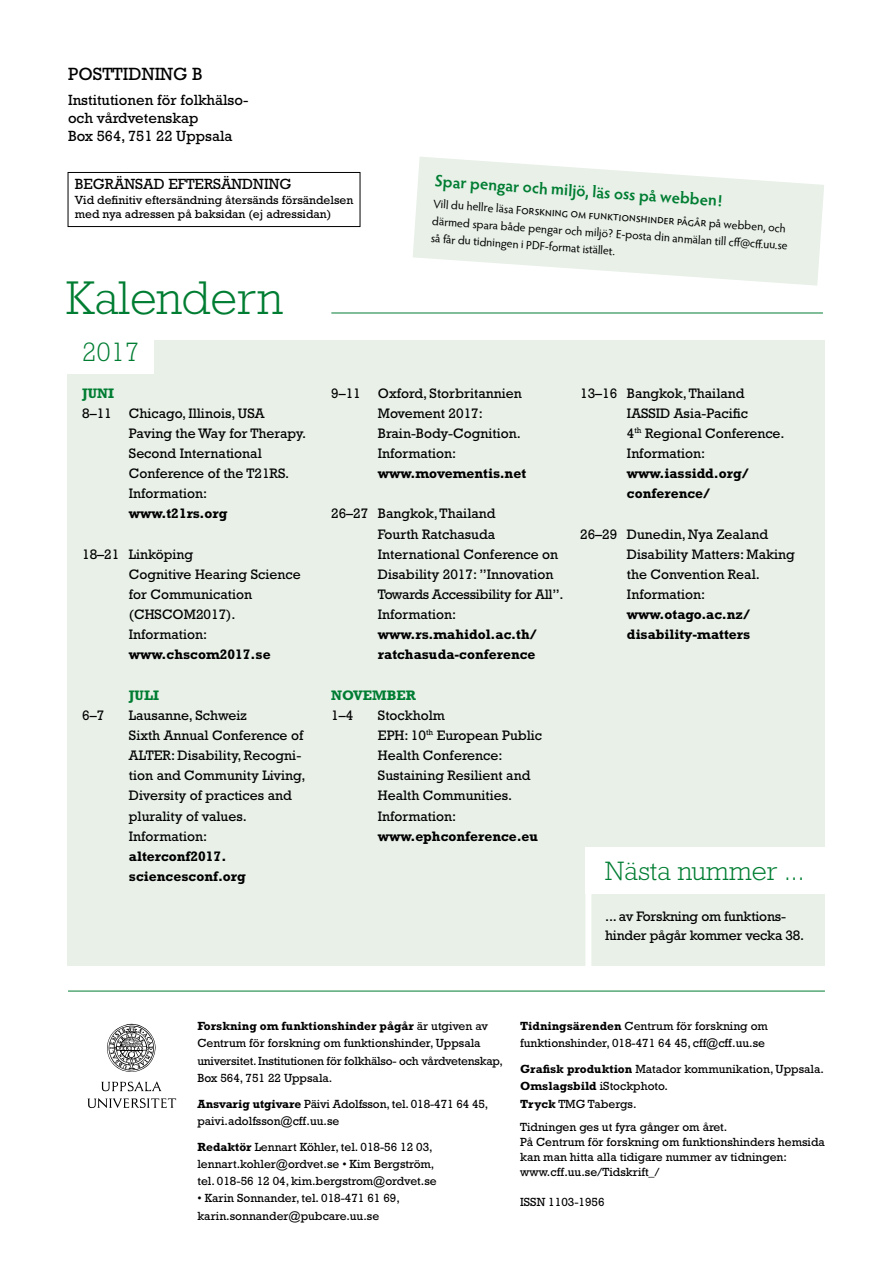
<style>
.page{position:relative;width:893px;height:1263px;background:#fff}
.page>*{position:absolute;margin:0;border:0;box-sizing:border-box;transform-origin:0 0}
.t1{font:300 48px "Rockwell Std";color:#007d32}
.t2{font:300 27px "Rockwell Std";color:#007d32}
.t3{font:18px "Rockwell Std";color:#000}
._4__Notis_-_Brödtext{font:600 16.5px "Hypatia Sans Pro";color:#007d32}
.t4{font:15px/18px "Rockwell Std";color:#000}
._6__Kalender{font:13.95px/20.1px "Rockwell Std";color:#000}
._6__Kalender-2{font:700 13.95px/20.1px "Rockwell Std";color:#000}
._6__Kalender_-_Rubri{font:700 13.95px "Rockwell Std";color:#007d32}
._6__Kalender-3{font:700 13.95px "Rockwell Std";color:#007d32}
._6__Redaktionsruta{font:12px/17.2px "Rockwell Std";color:#000}
._4__Notis_-_Brödtext-2{font:12px/17.2px "Rockwell Std";color:#000}
._4__Notis_-_Brödtext-3{font:12px/17.2px "Hypatia Sans Pro";color:#000;text-align:justify}
.s1{font-weight:700}
.s2{font-weight:400}
</style>
<div class="page">
<div style="left:68px;top:340px;width:757px;height:625px;background:#e8f0e8"></div>
<svg style="left:101px;top:1081px;width:61px;height:10px"></svg>
<svg style="left:88px;top:1098px;width:88px;height:10px"></svg>
<svg style="left:107px;top:1024px;width:49px;height:48px"></svg>
<div style="left:68px;top:172px;width:292px;height:55px;border:1px solid #000"></div>
<div style="left:63px;top:328px;width:91px;height:45px;background:#fff"></div>
<hr style="left:331px;top:313px;width:492px;height:1px;background:#007d32">
<svg style="left:413px;top:157px;width:411px;height:129px;fill:#e8f0e8"></svg>
<div style="left:585px;top:847px;width:240px;height:47px;background:#fff"></div>
<hr style="left:68px;top:991px;width:757px;height:1px;background:#007d32">
<div style="left:585px;top:847px;width:6px;height:139px;background:#fff"></div>
<p class="t3" style="left:68px;top:64px;width:136px">POSTTIDNING B</p>
<p class="t4" style="left:68px;top:90px;width:182px">Institutionen för folkhälso&shy;och vårdvetenskap<br>Box 564, 751 22 Uppsala</p>
<p class="t4" style="left:75px;top:175px;width:218px">BEGRÄNSAD EFTERSÄNDNING</p>
<p class="_4__Notis_-_Brödtext-2" style="left:75px;top:192px;width:280px;line-height:14.4px">Vid definitiv eftersändning återsänds försändelsen med nya adressen på baksidan (ej adressidan)</p>
<h1 class="t1" style="left:66px;top:270px;width:218px">Kalendern</h1>
<h1 class="t2" style="left:82px;top:337px;width:59px">2017</h1>
<p class="_4__Notis_-_Brödtext" style="left:436px;top:169px;width:290px;rotate:4deg">Spar pengar och miljö, läs oss på webben!</p>
<p class="_4__Notis_-_Brödtext-3" style="left:434px;top:195px;width:357px;rotate:4deg">Vill du hellre läsa Forskning om funktionshinder pågår på webben, och därmed spara både pengar och miljö? E-posta din anmälan till cff @cff.uu.se så får du tidningen i PDF-formatistället.</p>
<p class="_6__Kalender_-_Rubri" style="left:82px;top:385px;width:34px">JUNI</p>
<p class="_6__Kalender" style="left:82px;top:403px;width:184px">8–11 Chicago, Illinois, USA</p>
<p class="_6__Kalender" style="left:129px;top:423px;width:179px">Paving the Way for Therapy.<br>Second International<br>Conference of the T21RS.<br>Information:</p>
<p class="_6__Kalender-2" style="left:129px;top:503px;width:100px">www.t21rs.org</p>
<p class="_6__Kalender" style="left:129px;top:544px;width:173px;text-indent:-47px">18–21 Linköping<br>Cognitive Hearing Science for Communication (CHSCOM2017).<br>Information: <span class="s1">www.chscom2017.se</span></p>
<p class="_6__Kalender-3" style="left:129px;top:687px;width:32px">JULI</p>
<p class="_6__Kalender" style="left:82px;top:705px;width:24px">6–7</p>
<p class="_6__Kalender" style="left:129px;top:705px;width:119px">Lausanne, Schweiz</p>
<p class="_6__Kalender" style="left:129px;top:725px;width:178px">Sixth Annual Conference of<br>ALTER: Disability, Recogni&shy;tion and Community Living,<br>Diversity of practices and plurality of values.<br>Information: <span class="s1">alterconf2017. sciencesconf.org</span></p>
<p class="_6__Kalender" style="left:331px;top:383px;width:192px">9–11 Oxford, Storbritannien</p>
<p class="_6__Kalender" style="left:378px;top:403px;width:150px">Movement 2017:<br>Brain-Body-Cognition.<br>Information: <span class="s1">www.movementis.net</span></p>
<p class="_6__Kalender" style="left:378px;top:503px;width:187px;text-indent:-47px">26–27 Bangkok, Thailand<br>Fourth Ratchasuda<br>International Conference on<br>Disability 2017: ”Innovation<br>Towards Accessibility for All”.<br>Information: <span class="s1">www.rs.mahidol.ac.th/ ratchasuda-conference</span></p>
<p class="_6__Kalender_-_Rubri" style="left:331px;top:687px;width:86px">NOVEMBER</p>
<p class="_6__Kalender" style="left:331px;top:705px;width:24px">1–4</p>
<p class="_6__Kalender" style="left:378px;top:705px;width:69px">Stockholm</p>
<p class="_6__Kalender" style="left:378px;top:725px;width:166px">EPH: 10<sup>th</sup> European Public<br>Health Conference:<br>Sustaining Resilient and<br>Health Communities.<br>Information: <span class="s1">www.ephconference.eu</span></p>
<p class="_6__Kalender" style="left:580px;top:383px;width:166px">13–16 Bangkok, Thailand</p>
<p class="_6__Kalender" style="left:627px;top:403px;width:159px">IASSID Asia-Pacific<br>4<sup>th</sup> Regional Conference.<br>Information:</p>
<p class="_6__Kalender-2" style="left:627px;top:463px;width:123px">www.iassidd.org/ conference/</p>
<p class="_6__Kalender" style="left:580px;top:524px;width:189px">26–29 Dunedin, Nya Zealand</p>
<p class="_6__Kalender" style="left:627px;top:544px;width:169px">Disability Matters: Making the Convention Real.</p>
<p class="_6__Kalender-2" style="left:627px;top:584px;width:125px"><span class="s2">Information: </span>www.otago.ac.nz/ disability-matters</p>
<h1 class="t2" style="left:605px;top:856px;width:201px">Nästa nummer ...</h1>
<h1 class="_6__Kalender" style="left:605px;top:906px;width:201px;line-height:19.5px">... av Forskning om funktions&shy;hinder pågår kommer vecka 38.</h1>
<p class="_4__Notis_-_Brödtext-2" style="left:197px;top:1017px;width:307px"><span class="s1">Forskning om funktionshinder pågår</span> är utgiven av Centrum för forskning om funktionshinder, Uppsala universitet. Institutionen för folkhälso- och vårdvetenskap, Box 564, 751 22 Uppsala.</p>
<p class="_4__Notis_-_Brödtext-2" style="left:197px;top:1095px;width:293px"><span class="s1">Ansvarig utgivare</span> Päivi Adolfsson, tel. 018-471 64 45, paivi.adolfsson@cff.uu.se</p>
<p class="_6__Redaktionsruta" style="left:197px;top:1138px;width:241px"><span class="s1">Redaktör</span> Lennart Köhler, tel. 018-56 12 03, lennart.kohler@ordvet.se • Kim Bergström, tel. 018-56 12 04, kim.bergstrom@ordvet.se</p>
<p class="_6__Redaktionsruta" style="left:197px;top:1189px;width:204px">• Karin Sonnander, tel. 018-471 61 69, karin.sonnander@pubcare.uu.se</p>
<p class="_6__Redaktionsruta" style="left:520px;top:1017px;width:249px"><span class="s1">Tidningsärenden</span> Centrum för forskning om funktionshinder, 018-471 64 45, cff@cff.uu.se</p>
<p class="_6__Redaktionsruta" style="left:520px;top:1060px;width:305px"><span class="s1">Grafisk produktion</span> Matador kommunikation, Uppsala.<br><span class="s1">Omslagsbild</span> iStockphoto.<br><span class="s1">Tryck</span> TMG Tabergs.</p>
<p class="_6__Redaktionsruta" style="left:520px;top:1119px;width:306px;line-height:15px">Tidningen ges ut fyra gånger om året.<br>På Centrum för forskning om funktionshinders hemsida kan man hitta alla tidigare nummer av tidningen: www.cff.uu.se/Tidskrift_/</p>
<p class="_6__Redaktionsruta" style="left:520px;top:1193px;width:86px">ISSN 1103-1956</p>
</div>
